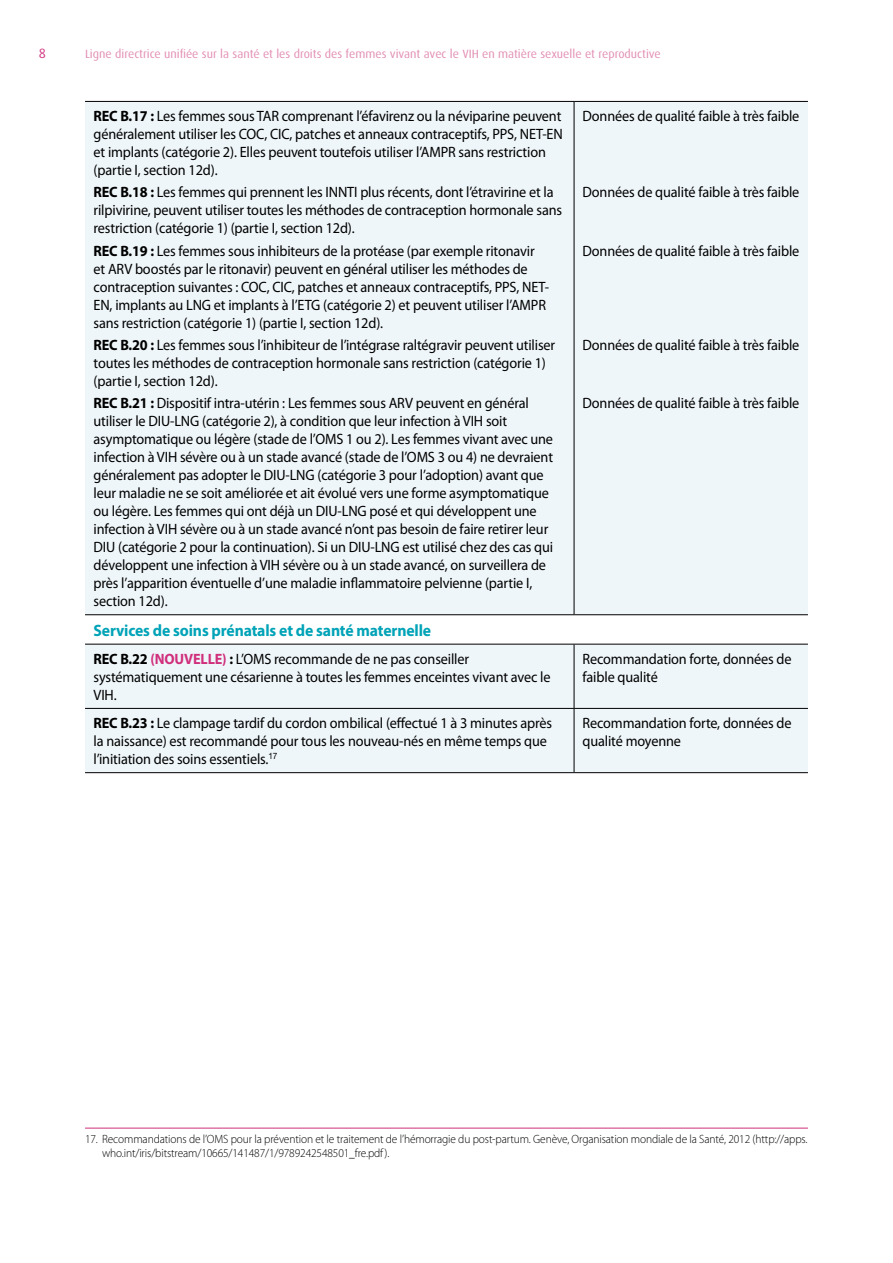
<style>
.page{position:relative;width:893px;height:1263px;background:#fff}
.page>*{position:absolute;margin:0;border:0;box-sizing:border-box;transform-origin:0 0}
.table_body{font:700 16.5px "Myriad Pro";letter-spacing:-.01em;color:#00a3b7;scale:.95 1}
.table_body_-_numbere{font:15px/18px "Myriad Pro";letter-spacing:-.01em;color:#000;scale:.95 1}
.table_body-2{font:15px/18px "Myriad Pro";letter-spacing:-.01em;color:#000;scale:.95 1}
.t1{font:13.5px "Dax Pro";color:#d02f7c}
.t2{font:300 12px/13.5px "Myriad Pro";letter-spacing:-.01em;color:#000;scale:.95 1}
.t3{font:12px "Dax Pro";color:#e28eb3}
.s1{font-weight:700}
.s2{font-weight:700;color:#d02f7c}
</style>
<div class="page">
<div style="left:85px;top:102px;width:723px;height:670px;background:#eff6f9"></div>
<hr style="left:85px;top:101px;width:489px;height:1px;background:#000">
<hr style="left:574px;top:101px;width:234px;height:1px;background:#000">
<hr style="left:574px;top:102px;width:1px;height:512px;background:#000">
<hr style="left:85px;top:614px;width:489px;height:1px;background:#000">
<hr style="left:574px;top:614px;width:234px;height:1px;background:#000">
<hr style="left:85px;top:644px;width:489px;height:1px;background:#000">
<hr style="left:574px;top:644px;width:234px;height:1px;background:#000">
<hr style="left:574px;top:644px;width:1px;height:64px;background:#000">
<hr style="left:85px;top:708px;width:489px;height:1px;background:#000">
<hr style="left:574px;top:708px;width:234px;height:1px;background:#000">
<hr style="left:574px;top:709px;width:1px;height:63px;background:#000">
<hr style="left:85px;top:772px;width:489px;height:1px;background:#000">
<hr style="left:574px;top:772px;width:234px;height:1px;background:#000">
<hr style="left:85px;top:1128px;width:723px;height:1px;background:#d02f7c">
<p class="t1" style="left:39px;top:45px;width:9px">8</p>
<p class="t3" style="left:85px;top:46px;width:577px">Ligne directrice unifiée sur la santé et les droits des femmes vivant avec le VIH en matière sexuelle et reproductive</p>
<p class="table_body_-_numbere" style="left:94px;top:107px;width:495px"><span class="s1">REC B.17 :</span> Les femmes sous TAR comprenant l’éfavirenz ou la néviparine peuvent généralement utiliser les COC, CIC, patches et anneaux contraceptifs, PPS, NET-EN et implants (catégorie 2). Elles peuvent toutefois utiliser l’AMPR sans restriction (partie I, section 12d).</p>
<p class="table_body_-_numbere" style="left:94px;top:183px;width:495px"><span class="s1">REC B.18 :</span> Les femmes qui prennent les INNTI plus récents, dont l’étravirine et la rilpivirine, peuvent utiliser toutes les méthodes de contraception hormonale sans restriction (catégorie 1) (partie I, section 12d).</p>
<p class="table_body_-_numbere" style="left:94px;top:241px;width:481px"><span class="s1">REC B.19 :</span> Les femmes sous inhibiteurs de la protéase (par exemple ritonavir et ARV boostés par le ritonavir) peuvent en général utiliser les méthodes de contraception suivantes : COC, CIC, patches et anneaux contraceptifs, PPS, NET-EN, implants au LNG et implants à l’ETG (catégorie 2) et peuvent utiliser l’AMPR sans restriction (catégorie 1) (partie I, section 12d).</p>
<p class="table_body_-_numbere" style="left:94px;top:336px;width:487px"><span class="s1">REC B.20 :</span> Les femmes sous l’inhibiteur de l’intégrase raltégravir peuvent utiliser toutes les méthodes de contraception hormonale sans restriction (catégorie 1) (partie I, section 12d).</p>
<p class="table_body_-_numbere" style="left:94px;top:394px;width:485px"><span class="s1">REC B.21 :</span> Dispositif intra-utérin : Les femmes sous ARV peuvent en général utiliser le DIU-LNG (catégorie 2), à condition que leur infection à VIH soit asymptomatique ou légère (stade de l’OMS 1 ou 2). Les femmes vivant avec une infection à VIH sévère ou à un stade avancé (stade de l’OMS 3 ou 4) ne devraient généralement pas adopter le DIU-LNG (catégorie 3 pour l’adoption) avant que leur maladie ne se soit améliorée et ait évolué vers une forme asymptomatique ou légère. Les femmes qui ont déjà un DIU-LNG posé et qui développent une infection à VIH sévère ou à un stade avancé n’ont pas besoin de faire retirer leur DIU (catégorie 2 pour la continuation). Si un DIU-LNG est utilisé chez des cas qui développent une infection à VIH sévère ou à un stade avancé, on surveillera de près l’apparition éventuelle d’une maladie inflammatoire pelvienne (partie I, section 12d).</p>
<p class="table_body-2" style="left:583px;top:107px;width:230px">Données de qualité faible à très faible</p>
<p class="table_body-2" style="left:583px;top:183px;width:230px">Données de qualité faible à très faible</p>
<p class="table_body-2" style="left:583px;top:241px;width:230px">Données de qualité faible à très faible</p>
<p class="table_body-2" style="left:583px;top:336px;width:230px">Données de qualité faible à très faible</p>
<p class="table_body-2" style="left:583px;top:394px;width:230px">Données de qualité faible à très faible</p>
<p class="table_body" style="left:94px;top:621px;width:357px">Services de soins prénatals et de santé maternelle</p>
<p class="table_body_-_numbere" style="left:94px;top:650px;width:483px"><span class="s1">REC B.22</span> <span class="s2">(NOUVELLE)</span> <span class="s1">:</span> L’OMS recommande de ne pas conseiller systématiquement une césarienne à toutes les femmes enceintes vivant avec le<br>VIH.</p>
<p class="table_body-2" style="left:583px;top:650px;width:221px">Recommandation forte, données de faible qualité</p>
<p class="table_body_-_numbere" style="left:94px;top:714px;width:484px"><span class="s1">REC B.23 :</span> Le clampage tardif du cordon ombilical (effectué 1 à 3 minutes après la naissance) est recommandé pour tous les nouveau-nés en même temps que l’initiation des soins essentiels.<sup>17</sup></p>
<p class="table_body-2" style="left:583px;top:714px;width:221px">Recommandation forte, données de qualité moyenne</p>
<p class="t2" style="left:102px;top:1132px;width:744px;text-indent:-17px">17. Recommandations de l’OMS pour la prévention et le traitement de l’hémorragie du post-partum. Genève, Organisation mondiale de la Santé, 2012 (http://apps. who.int/iris/bitstream/10665/141487/1/9789242548501_fre.pdf ).</p>
</div>
